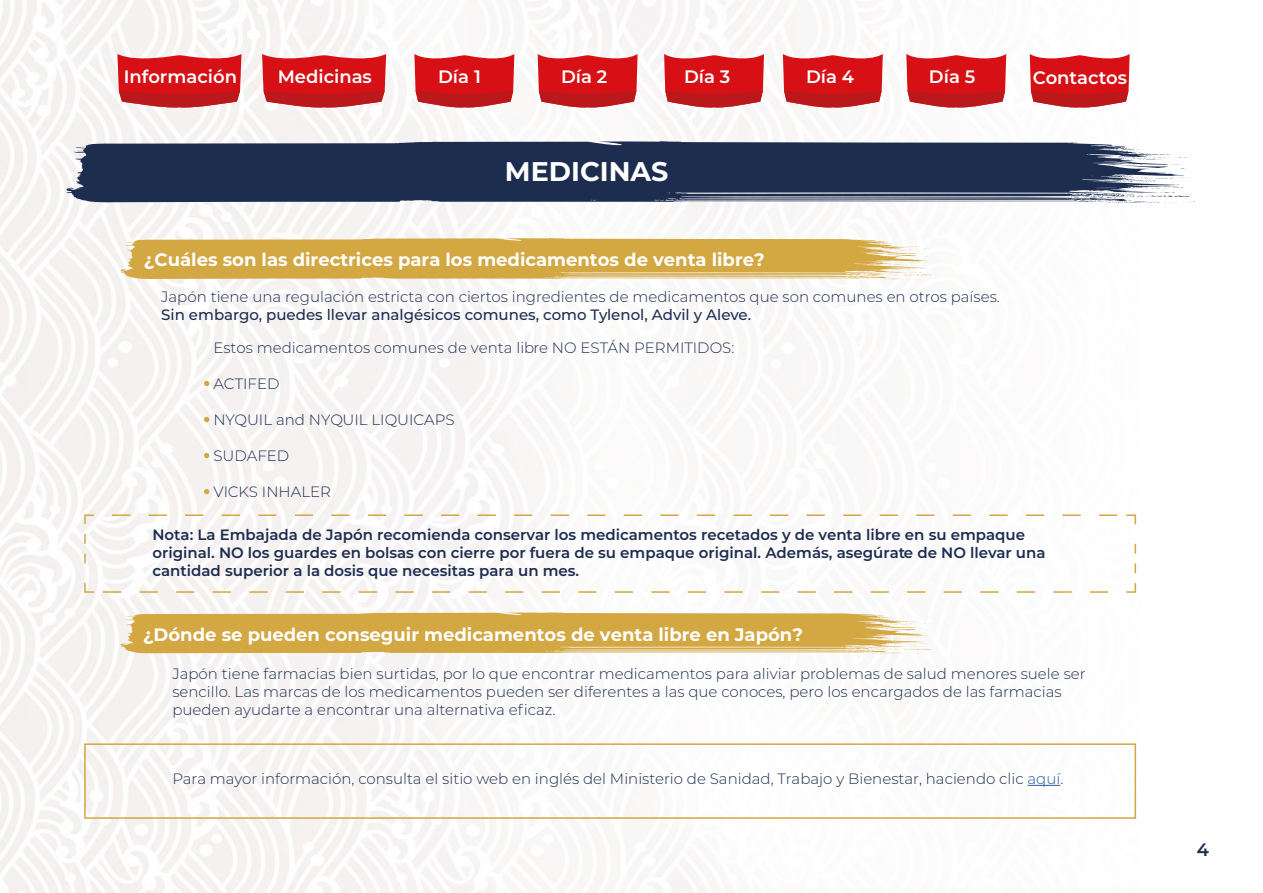
<style>
.page{position:relative;width:1263px;height:893px;background:#fff}
.page>*{position:absolute;margin:0;border:0;box-sizing:border-box;transform-origin:0 0}
.t1{font:700 27px "Montserrat";color:#fff}
.t2{font:700 18px "Montserrat";color:#fff}
.t3{font:600 18px "Montserrat";color:#fff}
.t4{font:600 18px "Montserrat";color:#212c4e}
.t5{font:300 15px/18px "Montserrat";color:#1d2d50}
.t6{font:600 15px/18px "Montserrat";color:#1d2c4f}
.t7{font:300 15px "Montserrat";color:#1d2c4f}
.t8{font:500 15px "Montserrat";color:#1d2c4f}
.s1{color:#275b9b}
</style>
<div class="page">
<svg style="left:66px;top:141px;width:1129px;height:63px;background:#3f4d6a"></svg>
<svg style="left:117px;top:54px;width:124px;height:55px;background:#d53236"></svg>
<svg style="left:414px;top:54px;width:100px;height:55px;background:#d63337"></svg>
<svg style="left:538px;top:54px;width:100px;height:55px;background:#d63337"></svg>
<svg style="left:664px;top:54px;width:100px;height:55px;background:#d63337"></svg>
<svg style="left:783px;top:54px;width:100px;height:55px;background:#d63337"></svg>
<svg style="left:906px;top:54px;width:100px;height:55px;background:#d63338"></svg>
<svg style="left:1030px;top:54px;width:100px;height:54px;background:#d53034"></svg>
<svg style="left:262px;top:54px;width:124px;height:55px;background:#d53237"></svg>
<hr style="left:1027px;top:785px;width:33px;height:1px;background:#275b9b">
<svg style="left:120px;top:238px;width:817px;height:42px;background:#d9b35e"></svg>
<svg style="left:120px;top:612px;width:817px;height:42px;background:#d9b35e"></svg>
<svg style="left:1126px;top:583px;width:11px;height:10px"></svg>
<svg style="left:103px;top:591px;width:1005px;height:2px"></svg>
<svg style="left:83px;top:581px;width:12px;height:12px"></svg>
<svg style="left:84px;top:534px;width:2px;height:29px"></svg>
<svg style="left:83px;top:514px;width:12px;height:12px"></svg>
<svg style="left:112px;top:514px;width:1005px;height:2px"></svg>
<svg style="left:1126px;top:514px;width:11px;height:11px"></svg>
<svg style="left:1134px;top:544px;width:2px;height:29px"></svg>
<svg style="left:204px;top:381px;width:5px;height:5px"></svg>
<svg style="left:204px;top:417px;width:5px;height:5px"></svg>
<svg style="left:204px;top:453px;width:5px;height:5px"></svg>
<svg style="left:204px;top:489px;width:5px;height:5px"></svg>
<div style="left:84px;top:743px;width:1052px;height:76px;border:2px solid #d3a742"></div>
<p class="t3" style="left:124px;top:63px;width:115px">Información</p>
<p class="t3" style="left:278px;top:63px;width:96px">Medicinas</p>
<p class="t3" style="left:438px;top:63px;width:44px">Día 1</p>
<p class="t3" style="left:561px;top:63px;width:48px">Día 2</p>
<p class="t3" style="left:684px;top:63px;width:48px">Día 3</p>
<p class="t3" style="left:806px;top:64px;width:50px">Día 4</p>
<p class="t3" style="left:929px;top:63px;width:48px">Día 5</p>
<p class="t3" style="left:1033px;top:65px;width:96px">Contactos</p>
<h1 class="t1" style="left:505px;top:152px;width:165px">MEDICINAS</h1>
<p class="t2" style="left:144px;top:247px;width:622px">¿Cuáles son las directrices para los medicamentos de venta libre?</p>
<p class="t7" style="left:161px;top:287px;width:840px">Japón tiene una regulación estricta con ciertos ingredientes de medicamentos que son comunes en otros países.</p>
<p class="t8" style="left:161px;top:304px;width:591px">Sin embargo, puedes llevar analgésicos comunes, como Tylenol, Advil y Aleve.</p>
<p class="t7" style="left:213px;top:337px;width:522px">Estos medicamentos comunes de venta libre NO ESTÁN PERMITIDOS:</p>
<p class="t7" style="left:213px;top:373px;width:68px">ACTIFED</p>
<p class="t7" style="left:213px;top:409px;width:243px">NYQUIL and NYQUIL LIQUICAPS</p>
<p class="t7" style="left:213px;top:445px;width:77px">SUDAFED</p>
<p class="t7" style="left:213px;top:481px;width:119px">VICKS INHALER</p>
<p class="t6" style="left:152px;top:525px;width:894px">Nota: La Embajada de Japón recomienda conservar los medicamentos recetados y de venta libre en su empaque original. NO los guardes en bolsas con cierre por fuera de su empaque original. Además, asegúrate de NO llevar una cantidad superior a la dosis que necesitas para un mes.</p>
<p class="t2" style="left:143px;top:621px;width:661px">¿Dónde se pueden conseguir medicamentos de venta libre en Japón?</p>
<p class="t5" style="left:172px;top:664px;width:915px">Japón tiene farmacias bien surtidas, por lo que encontrar medicamentos para aliviar problemas de salud menores suele ser sencillo. Las marcas de los medicamentos pueden ser diferentes a las que conoces, pero los encargados de las farmacias pueden ayudarte a encontrar una alternativa eficaz.</p>
<p class="t5" style="left:172px;top:769px;width:892px">Para mayor información, consulta el sitio web en inglés del Ministerio de Sanidad, Trabajo y Bienestar, haciendo clic <span class="s1">aquí</span>.</p>
<p class="t4" style="left:1197px;top:837px;width:14px">4</p>
</div>
